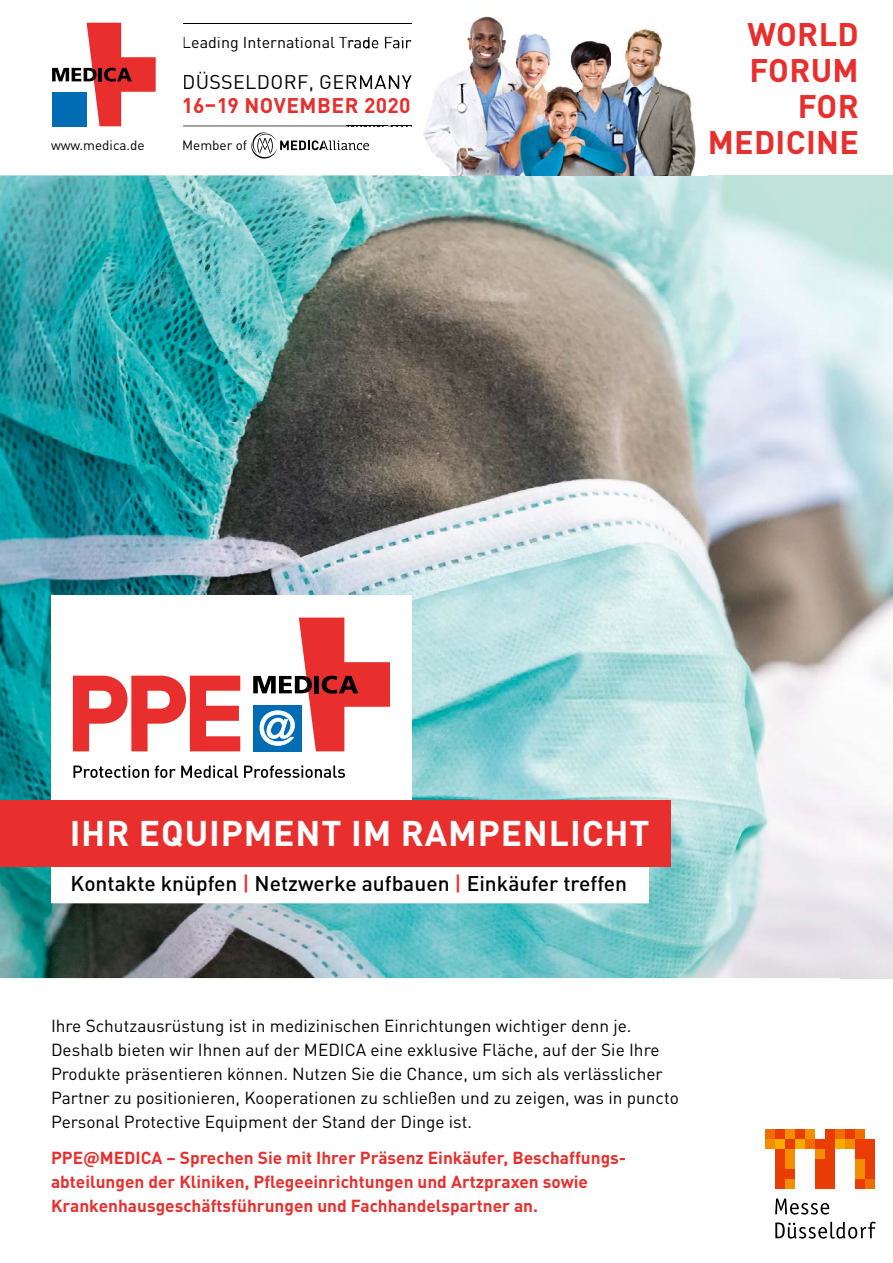
<style>
.page{position:relative;width:893px;height:1263px;background:#fff}
.page>*{position:absolute;margin:0;border:0;box-sizing:border-box;transform-origin:0 0}
.t1{font:700 35.25px "DIN Pro";letter-spacing:.025em;color:#fff}
.t2{font:700 32.25px/36px "DIN Pro";letter-spacing:.01em;color:#e92f2d;text-align:right}
.t3{font:500 21px "DIN Pro";color:#000}
.t4{font:700 21px "DIN Pro";letter-spacing:.02em;color:#e92f2d}
.t5{font:19.65px "DIN Pro";letter-spacing:.02em;color:#000}
.t6{font:17.25px/24px "DIN Pro";color:#000}
.t7{font:700 17.25px/24px "DIN Pro";color:#e92f2d}
.t8{font:16.05px "DIN Pro";color:#000}
.t9{font:13.5px "DIN Pro";color:#000}
.s1{color:#e92f2d}
</style>
<div class="page">
<img style="left:0;top:175px;width:840px;height:428px">
<img style="left:840px;top:175px;width:53px;height:803px">
<img style="left:0;top:603px;width:52px;height:375px">
<img style="left:368px;top:603px;width:473px;height:375px">
<img style="left:52px;top:903px;width:316px;height:75px">
<img style="left:467px;top:16px;width:39px;height:25px">
<img style="left:519px;top:28px;width:143px;height:16px">
<img style="left:463px;top:57px;width:53px;height:31px">
<img style="left:516px;top:44px;width:35px;height:27px">
<img style="left:564px;top:44px;width:130px;height:87px">
<img style="left:428px;top:71px;width:40px;height:49px">
<img style="left:468px;top:88px;width:48px;height:43px">
<img style="left:516px;top:91px;width:48px;height:40px">
<img style="left:423px;top:131px;width:273px;height:44px">
<img style="left:468px;top:41px;width:59px;height:16px">
<img style="left:428px;top:71px;width:39px;height:16px">
<svg style="left:474px;top:77px;width:4px;height:5px"></svg>
<img style="left:480px;top:71px;width:103px;height:20px">
<img style="left:423px;top:120px;width:47px;height:12px">
<svg style="left:52px;top:23px;width:104px;height:103px"></svg>
<hr style="left:183px;top:126px;width:164px;height:1px;background:#000">
<hr style="left:347px;top:126px;width:41px;height:1px;background:#000">
<hr style="left:183px;top:23px;width:228px;height:1px;background:#000">
<svg style="left:349px;top:41px;width:62px;height:8px"></svg>
<svg style="left:349px;top:75px;width:63px;height:12px"></svg>
<svg style="left:251px;top:132px;width:118px;height:27px"></svg>
<svg style="left:775px;top:1222px;width:101px;height:16px"></svg>
<svg style="left:775px;top:1198px;width:54px;height:16px"></svg>
<div style="left:765px;top:1139px;width:10px;height:10px;background:#f48e00"></div>
<div style="left:775px;top:1129px;width:10px;height:10px;background:#ea3c05"></div>
<div style="left:775px;top:1139px;width:10px;height:10px;background:#f9ac00"></div>
<div style="left:785px;top:1129px;width:10px;height:10px;background:#f48e00"></div>
<div style="left:785px;top:1139px;width:10px;height:10px;background:#ea3c05"></div>
<div style="left:795px;top:1129px;width:10px;height:10px;background:#ea3c05"></div>
<div style="left:795px;top:1139px;width:10px;height:10px;background:#f9ac00"></div>
<div style="left:805px;top:1129px;width:10px;height:10px;background:#f48e00"></div>
<div style="left:805px;top:1139px;width:10px;height:10px;background:#ef6e00"></div>
<div style="left:835px;top:1129px;width:10px;height:10px;background:#ef6e00"></div>
<div style="left:835px;top:1139px;width:10px;height:10px;background:#f9ac00"></div>
<div style="left:845px;top:1129px;width:10px;height:10px;background:#ea3c05"></div>
<div style="left:845px;top:1139px;width:10px;height:10px;background:#f48e00"></div>
<div style="left:855px;top:1129px;width:10px;height:10px;background:#ef6e00"></div>
<div style="left:855px;top:1139px;width:10px;height:20px;background:#ea3c05"></div>
<div style="left:865px;top:1139px;width:10px;height:40px;background:#ea3c05"></div>
<div style="left:775px;top:1149px;width:10px;height:39px;background:#ea3c05"></div>
<div style="left:785px;top:1149px;width:10px;height:20px;background:#f48e00"></div>
<div style="left:785px;top:1169px;width:10px;height:10px;background:#ea3c05"></div>
<div style="left:785px;top:1179px;width:10px;height:9px;background:#f48e00"></div>
<div style="left:855px;top:1159px;width:10px;height:20px;background:#f48e00"></div>
<div style="left:865px;top:1179px;width:10px;height:9px;background:#ef6e00"></div>
<div style="left:765px;top:1129px;width:10px;height:10px;background:#ef6e00"></div>
<div style="left:815px;top:1139px;width:10px;height:10px;background:#ea3c05"></div>
<div style="left:815px;top:1149px;width:10px;height:10px;background:#f48e00"></div>
<div style="left:815px;top:1159px;width:10px;height:29px;background:#ea3c05"></div>
<div style="left:825px;top:1129px;width:10px;height:59px;background:#ea3c05"></div>
<div style="left:855px;top:1179px;width:10px;height:9px;background:#ea3c05"></div>
<div style="left:51px;top:866px;width:598px;height:37px;background:#fff"></div>
<div style="left:51px;top:596px;width:361px;height:204px;background:#fff"></div>
<div style="left:0;top:800px;width:671px;height:66px;background:#e92f2d"></div>
<svg style="left:73px;top:676px;width:167px;height:75px"></svg>
<svg style="left:253px;top:618px;width:137px;height:133px"></svg>
<svg style="left:73px;top:765px;width:76px;height:13px"></svg>
<svg style="left:155px;top:765px;width:83px;height:13px"></svg>
<svg style="left:244px;top:765px;width:101px;height:13px"></svg>
<p class="t8" style="left:182px;top:32px;width:231px">Leading International Trade Fair</p>
<p class="t5" style="left:182px;top:69px;width:231px">DÜSSELDORF, GERMANY</p>
<p class="t4" style="left:182px;top:91px;width:230px">16–19 NOVEMBER 2020</p>
<p class="t9" style="left:51px;top:136px;width:95px">www.medica.de</p>
<p class="t9" style="left:182px;top:136px;width:66px">Member of</p>
<h2 class="t2" style="left:708px;top:15px;width:153px">WORLD<br>FORUM<br>FOR<br>MEDICINE</h2>
<h1 class="t1" style="left:70px;top:810px;width:581px">IHR EQUIPMENT IM RAMPENLICHT</h1>
<p class="t3" style="left:71px;top:869px;width:558px">Kontakte knüpfen <span class="s1">|</span> Netzwerke aufbauen <span class="s1">|</span> Einkäufer treffen</p>
<p class="t6" style="left:51px;top:1013px;width:629px">Ihre Schutzausrüstung ist in medizinischen Einrichtungen wichtiger denn je.<br>Deshalb bieten wir Ihnen auf der MEDICA eine exklusive Fläche, auf der Sie Ihre Produkte präsentieren können. Nutzen Sie die Chance, um sich als verlässlicher Partner zu positionieren, Kooperationen zu schließen und zu zeigen, was in puncto Personal Protective Equipment der Stand der Dinge ist.</p>
<p class="t7" style="left:51px;top:1145px;width:577px">PPE@MEDICA – Sprechen Sie mit Ihrer Präsenz Einkäufer, Beschaffungs&shy;abteilungen der Kliniken, Pflegeeinrichtungen und Artzpraxen sowie<br>Krankenhaus geschäftsführungen und Fachhandelspartner an.</p>
</div>
